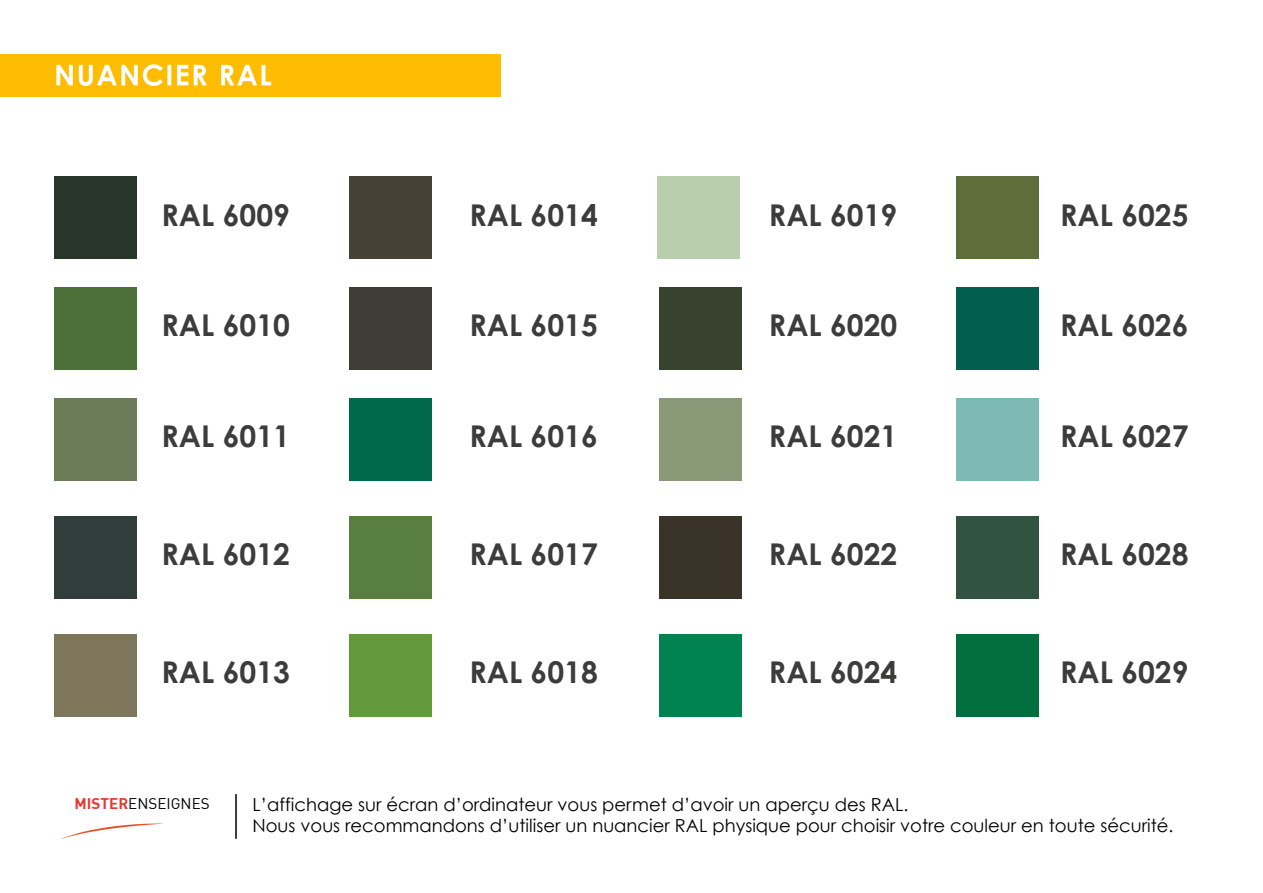
<style>
.page{position:relative;width:1263px;height:893px;background:#fff}
.page>*{position:absolute;margin:0;border:0;box-sizing:border-box;transform-origin:0 0}
.t1{font:700 30px "Century Gothic";color:#3c3c3b}
.t2{font:18px/21.6px "Century Gothic";color:#000}
.t3{font:15.15px "DIN";color:#000}
.s1{font-weight:700;color:#e73630}
</style>
<div class="page">
<svg style="left:61px;top:823px;width:103px;height:16px"></svg>
<div style="left:54px;top:176px;width:83px;height:83px;background:#27352a"></div>
<div style="left:54px;top:287px;width:83px;height:83px;background:#4d6f39"></div>
<div style="left:54px;top:398px;width:83px;height:82px;background:#6c7c59"></div>
<div style="left:54px;top:516px;width:83px;height:82px;background:#303d3a"></div>
<div style="left:54px;top:634px;width:83px;height:82px;background:#7d765a"></div>
<div style="left:349px;top:176px;width:83px;height:83px;background:#474135"></div>
<div style="left:349px;top:287px;width:83px;height:83px;background:#3d3d36"></div>
<div style="left:349px;top:398px;width:83px;height:82px;background:#00694c"></div>
<div style="left:349px;top:516px;width:83px;height:82px;background:#587f40"></div>
<div style="left:349px;top:634px;width:83px;height:82px;background:#61993b"></div>
<div style="left:657px;top:176px;width:83px;height:83px;background:#b9ceac"></div>
<div style="left:659px;top:287px;width:83px;height:83px;background:#37422f"></div>
<div style="left:659px;top:398px;width:83px;height:82px;background:#8a9977"></div>
<div style="left:659px;top:516px;width:83px;height:82px;background:#3a3327"></div>
<div style="left:659px;top:634px;width:83px;height:82px;background:#008351"></div>
<div style="left:956px;top:176px;width:83px;height:83px;background:#5e6e3b"></div>
<div style="left:956px;top:287px;width:83px;height:83px;background:#005f4e"></div>
<div style="left:956px;top:398px;width:83px;height:82px;background:#7ebab5"></div>
<div style="left:956px;top:516px;width:83px;height:82px;background:#315442"></div>
<div style="left:956px;top:634px;width:83px;height:82px;background:#006f3d"></div>
<hr style="left:235px;top:794px;width:2px;height:45px;background:#000">
<div style="left:0;top:54px;width:500px;height:42px;background:#febd03"></div>
<svg style="left:56px;top:64px;width:215px;height:22px"></svg>
<h1 class="t1" style="left:162px;top:192px;width:130px">RAL 6009</h1>
<h1 class="t1" style="left:469px;top:192px;width:130px">RAL 6014</h1>
<h1 class="t1" style="left:769px;top:192px;width:130px">RAL 6019</h1>
<h1 class="t1" style="left:1060px;top:192px;width:130px">RAL 6025</h1>
<h1 class="t1" style="left:162px;top:302px;width:130px">RAL 6010</h1>
<h1 class="t1" style="left:469px;top:302px;width:130px">RAL 6015</h1>
<h1 class="t1" style="left:769px;top:302px;width:130px">RAL 6020</h1>
<h1 class="t1" style="left:1060px;top:302px;width:130px">RAL 6026</h1>
<h1 class="t1" style="left:162px;top:413px;width:130px">RAL 6011</h1>
<h1 class="t1" style="left:469px;top:413px;width:130px">RAL 6016</h1>
<h1 class="t1" style="left:769px;top:413px;width:130px">RAL 6021</h1>
<h1 class="t1" style="left:1060px;top:413px;width:130px">RAL 6027</h1>
<h1 class="t1" style="left:162px;top:531px;width:130px">RAL 6012</h1>
<h1 class="t1" style="left:469px;top:531px;width:130px">RAL 6017</h1>
<h1 class="t1" style="left:769px;top:531px;width:130px">RAL 6022</h1>
<h1 class="t1" style="left:1060px;top:531px;width:130px">RAL 6028</h1>
<h1 class="t1" style="left:162px;top:649px;width:130px">RAL 6013</h1>
<h1 class="t1" style="left:469px;top:649px;width:130px">RAL 6018</h1>
<h1 class="t1" style="left:769px;top:649px;width:130px">RAL 6024</h1>
<h1 class="t1" style="left:1060px;top:649px;width:130px">RAL 6029</h1>
<p class="t3" style="left:75px;top:796px;width:137px"><span class="s1">MISTER</span>ENSEIGNES</p>
<p class="t2" style="left:253px;top:793px;width:922px">L’affichage sur écran d’ordinateur vous permet d’avoir un aperçu des RAL.<br>Nous vous recommandons d’utiliser un nuancier RAL physique pour choisir votre couleur en toute sécurité.</p>
</div>
